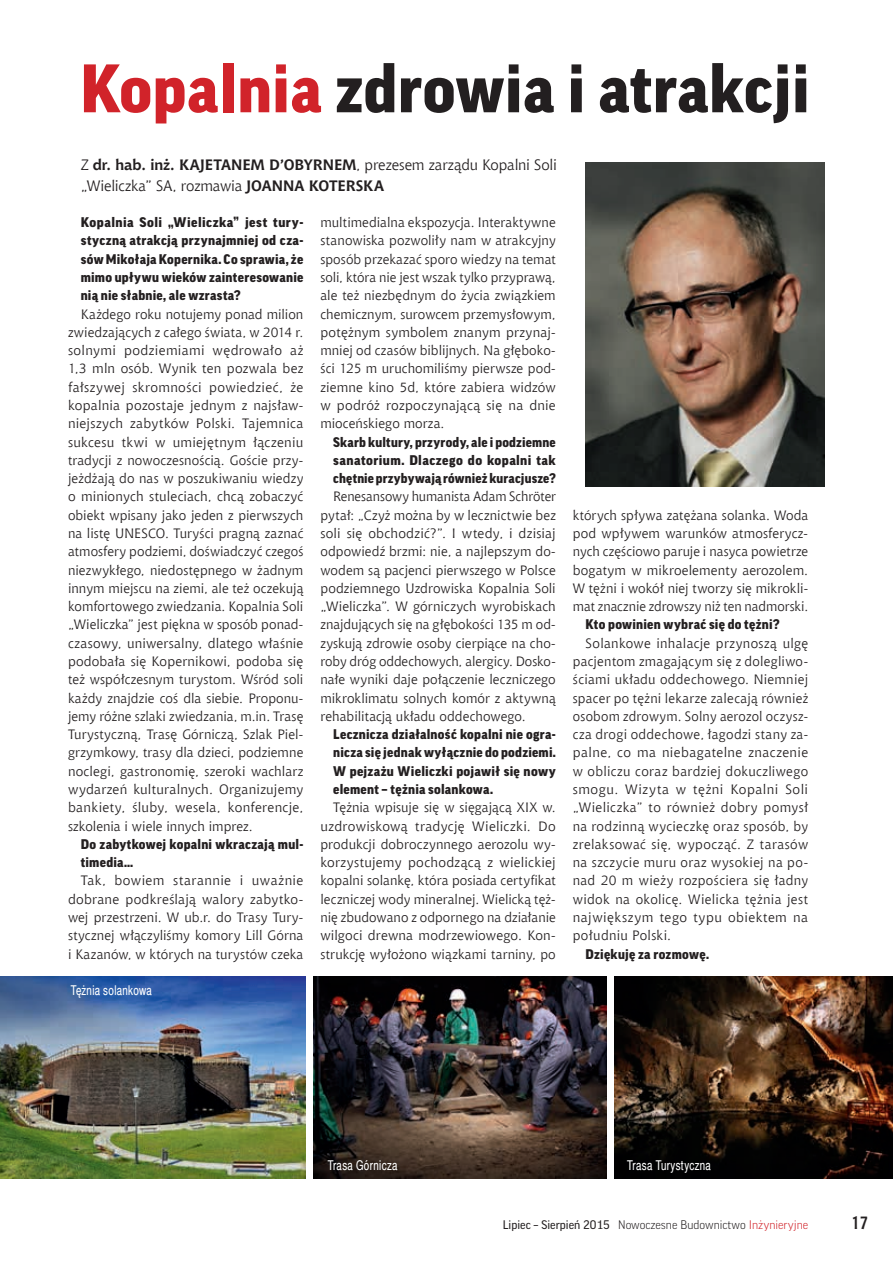
<style>
.page{position:relative;width:893px;height:1263px;background:#fff}
.page>*{position:absolute;margin:0;border:0;box-sizing:border-box;transform-origin:0 0}
.t1{font:900 66px "Good Pro";letter-spacing:.01em;color:#231f20}
.t2{font:700 18px "Aerton Cnd EFN";color:#231f20}
.t3{font:15px/21px "Chianti EU";letter-spacing:-.01em;color:#231f20}
.t4{font:13.5px/18.3px "Chianti EU";letter-spacing:.01em;color:#231f20;text-align:justify}
.t5{font:900 13.5px/18.3px "Good Pro";letter-spacing:.02em;color:#231f20;text-align:justify}
.t6{font:13.5px "Switzer Cnd EFN";letter-spacing:.03em;color:#fff;scale:.9 1}
.t7{font:300 12px "Good Pro";color:#231f20}
.s1{color:#d1232a}
.s2{font-weight:700}
.s3{font-weight:400}
</style>
<div class="page">
<img style="left:585px;top:162px;width:239px;height:324px">
<img style="left:0;top:977px;width:305px;height:202px">
<img style="left:314px;top:977px;width:292px;height:202px">
<img style="left:614px;top:977px;width:279px;height:202px">
<h1 class="t1" style="left:80px;top:52px;width:731px"><span class="s1">Kopalnia</span> zdrowia i atrakcji</h1>
<p class="t3" style="left:81px;top:154px;width:478px">Z <span class="s2">dr. hab. inż. KAJETANEM D’OBYRNEM</span>, prezesem zarządu Kopalni Soli „Wieliczka” SA, rozmawia <span class="s2">JOANNA KOTERSKA</span></p>
<p class="t5" style="left:81px;top:213px;width:224px">Kopalnia Soli „Wieliczka” jest tury&shy;styczną atrakcją przynajmniej od cza&shy;sów Mikołaja Kopernika. Co sprawia, że mimo upływu wieków zainteresowanie nią nie słabnie, ale wzrasta?</p>
<p class="t4" style="left:68px;top:304px;width:237px;text-indent:13px">Każdego roku notujemy ponad milion zwiedzających z całego świata, w 2014 r. solnymi podziemiami wędrowało aż 1,3 mln osób. Wynik ten pozwala bez fałszywej skromności powiedzieć, że kopalnia pozostaje jednym z najsław&shy;niejszych zabytków Polski. Tajemnica sukcesu tkwi w umiejętnym łączeniu tradycji z nowoczesnością. Goście przy&shy;jeżdżają do nas w poszukiwaniu wiedzy o minionych stuleciach, chcą zobaczyć obiekt wpisany jako jeden z pierwszych na listę UNESCO. Turyści pragną zaznać atmosfery podziemi, doświadczyć czegoś niezwykłego, niedostępnego w żadnym innym miejscu na ziemi, ale też oczekują komfortowego zwiedzania. Kopalnia Soli „Wieliczka” jest piękna w sposób ponad&shy;czasowy, uniwersalny, dlatego właśnie podobała się Kopernikowi, podoba się też współczesnym turystom. Wśród soli każdy znajdzie coś dla siebie. Proponu&shy;jemy różne szlaki zwiedzania, m.in. Trasę Turystyczną, Trasę Górniczą, Szlak Piel&shy;grzymkowy, trasy dla dzieci, podziemne noclegi, gastronomię, szeroki wachlarz wydarzeń kulturalnych. Organizujemy bankiety, śluby, wesela, konferencje, szkolenia i wiele innych imprez.</p>
<p class="t5" style="left:81px;top:835px;width:224px">Do zabytkowej kopalni wkraczają mul&shy;timedia…</p>
<p class="t4" style="left:68px;top:871px;width:237px;text-indent:13px">Tak, bowiem starannie i uważnie dobrane podkreślają walory zabytko&shy;wej przestrzeni. W ub.r. do Trasy Tury&shy;stycznej włączyliśmy komory Lill Górna i Kazanów, w których na turystów czeka</p>
<p class="t6" style="left:71px;top:982px;width:92px">Tężnia solankowa</p>
<p class="t4" style="left:320px;top:213px;width:237px">multimedialna ekspozycja. Interaktywne stanowiska pozwoliły nam w atrakcyjny sposób przekazać sporo wiedzy na temat soli, która nie jest wszak tylko przyprawą, ale też niezbędnym do życia związkiem chemicznym, surowcem przemysłowym, potężnym symbolem znanym przynaj&shy;mniej od czasów biblijnych. Na głęboko&shy;ści 125 m uruchomiliśmy pierwsze pod&shy;ziemne kino 5d, które zabiera widzów w podróż rozpoczynającą się na dnie mioceńskiego morza.</p>
<p class="t5" style="left:333px;top:432px;width:224px">Skarb kultury, przyrody, ale i podziemne sanatorium. Dlaczego do kopalni tak chętnie przybywają również kuracjusze?</p>
<p class="t4" style="left:320px;top:487px;width:237px;text-indent:13px">Renesansowy humanista Adam Schröter pytał: „Czyż można by w lecznictwie bez soli się obchodzić?”. I wtedy, i dzisiaj odpowiedź brzmi: nie, a najlepszym do&shy;wodem są pacjenci pierwszego w Polsce podziemnego Uzdrowiska Kopalnia Soli „Wieliczka”. W górniczych wyrobiskach znajdujących się na głębokości 135 m od&shy;zyskują zdrowie osoby cierpiące na cho&shy;roby dróg oddechowych, alergicy. Dosko&shy;nałe wyniki daje połączenie leczniczego mikroklimatu solnych komór z aktywną rehabilitacją układu oddechowego.</p>
<p class="t5" style="left:333px;top:725px;width:224px">Lecznicza działalność kopalni nie ogra&shy;nicza się jednak wyłącznie do podziemi.<br>W pejzażu Wieliczki pojawił się nowy element – tężnia solankowa.</p>
<p class="t4" style="left:320px;top:798px;width:237px;text-indent:13px">Tężnia wpisuje się w sięgającą XIX w. uzdrowiskową tradycję Wieliczki. Do produkcji dobroczynnego aerozolu wy&shy;korzystujemy pochodzącą z wielickiej kopalni solankę, która posiada certyfikat leczniczej wody mineralnej. Wielicką tęż&shy;nię zbudowano z odpornego na działanie wilgoci drewna modrzewiowego. Kon&shy;strukcję wyłożono wiązkami tarniny, po</p>
<p class="t4" style="left:573px;top:506px;width:237px">których spływa zatężana solanka. Woda pod wpływem warunków atmosferycz&shy;nych częściowo paruje i nasyca powietrze bogatym w mikroelementy aerozolem.<br>W tężni i wokół niej tworzy się mikrokli&shy;mat znacznie zdrowszy niż ten nadmorski.</p>
<p class="t5" style="left:586px;top:615px;width:196px">Kto powinien wybrać się do tężni?</p>
<p class="t4" style="left:573px;top:634px;width:237px;text-indent:13px">Solankowe inhalacje przynoszą ulgę pacjentom zmagającym się z dolegliwo&shy;ściami układu oddechowego. Niemniej spacer po tężni lekarze zalecają również osobom zdrowym. Solny aerozol oczysz&shy;cza drogi oddechowe, łagodzi stany za&shy;palne, co ma niebagatelne znaczenie w obliczu coraz bardziej dokuczliwego smogu. Wizyta w tężni Kopalni Soli „Wieliczka” to również dobry pomysł na rodzinną wycieczkę oraz sposób, by zrelaksować się, wypocząć. Z tarasów na szczycie muru oraz wysokiej na po&shy;nad 20 m wieży rozpościera się ładny widok na okolicę. Wielicka tężnia jest największym tego typu obiektem na południu Polski.</p>
<p class="t5" style="left:586px;top:944px;width:125px">Dziękuję za rozmowę.</p>
<p class="t6" style="left:328px;top:1158px;width:79px">Trasa Górnicza</p>
<p class="t6" style="left:627px;top:1158px;width:94px">Trasa Turystyczna</p>
<p class="t7" style="left:503px;top:1218px;width:307px"><span class="s3">Lipiec – Sierpień 2015</span> Nowoczesne Budownictwo <span class="s1">Inżynieryjne</span></p>
<h2 class="t2" style="left:851px;top:1212px;width:18px">17</h2>
</div>
